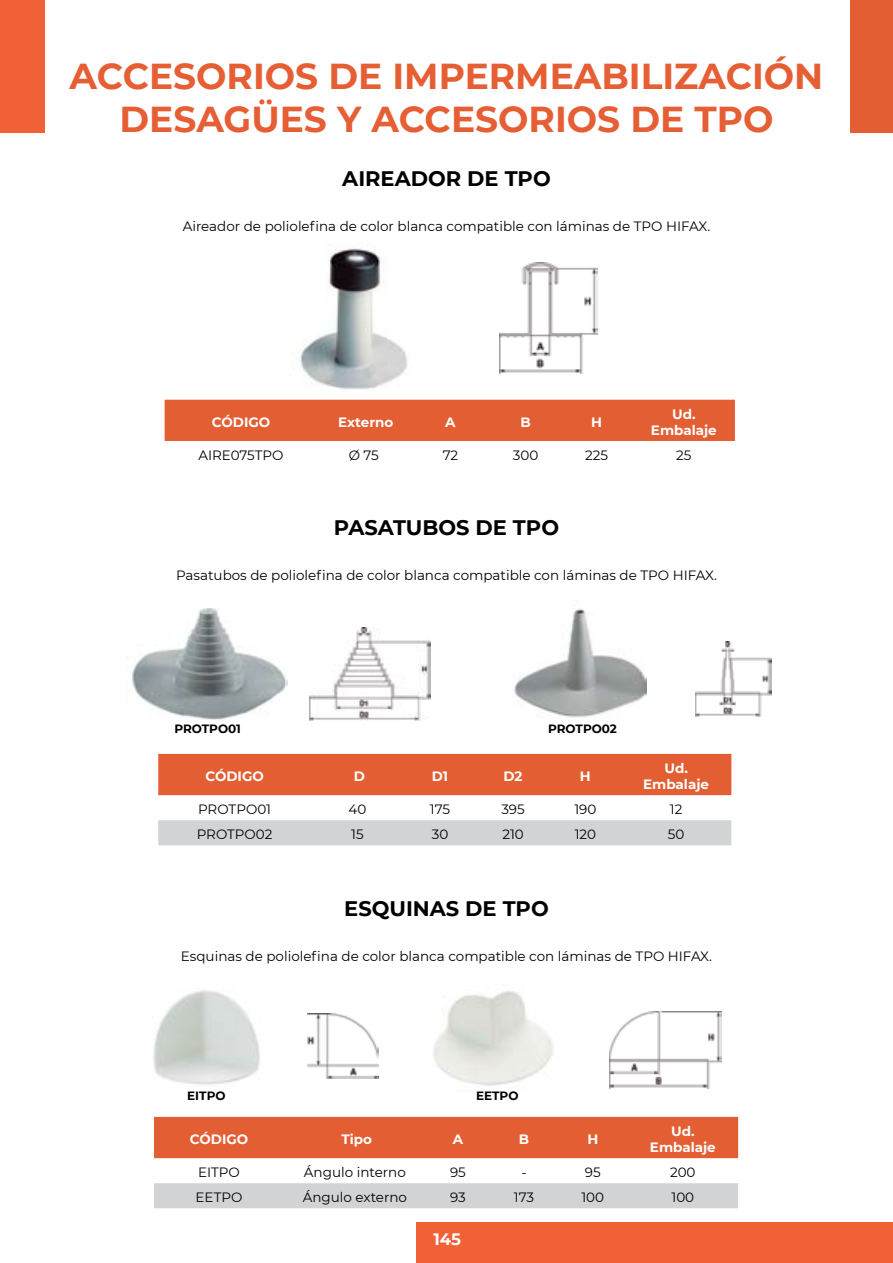
<style>
.page{position:relative;width:893px;height:1263px;background:#fff}
.page>*{position:absolute;margin:0;border:0;box-sizing:border-box;transform-origin:0 0}
.t1{font:700 36px/43.2px "Montserrat";color:#e65e34;text-align:center}
.t2{font:700 21px "Montserrat";color:#000}
.t3{font:700 16.5px "Montserrat";color:#fff}
.t4{font:13.5px "Montserrat";color:#000}
.t5{font:700 13.5px/16.2px "Montserrat";color:#fff;text-align:center}
.t6{font:700 12px "Montserrat";color:#000}
</style>
<div class="page">
<div style="left:165px;top:400px;width:570px;height:41px;background:#e35e32"></div>
<img style="left:300px;top:248px;width:107px;height:142px">
<img style="left:499px;top:262px;width:98px;height:111px">
<img style="left:127px;top:608px;width:161px;height:112px">
<img style="left:309px;top:628px;width:122px;height:92px">
<img style="left:514px;top:608px;width:133px;height:110px">
<img style="left:695px;top:642px;width:76px;height:74px">
<div style="left:158px;top:754px;width:573px;height:41px;background:#e35e32"></div>
<div style="left:158px;top:820px;width:573px;height:25px;background:#d1d3d4"></div>
<img style="left:153px;top:989px;width:107px;height:96px">
<img style="left:308px;top:1013px;width:70px;height:65px">
<img style="left:433px;top:991px;width:120px;height:95px">
<img style="left:610px;top:1011px;width:112px;height:77px">
<div style="left:154px;top:1117px;width:584px;height:41px;background:#e35e32"></div>
<div style="left:154px;top:1183px;width:584px;height:25px;background:#d1d3d4"></div>
<div style="left:851px;top:0;width:42px;height:133px;background:#e35e32"></div>
<div style="left:416px;top:1223px;width:477px;height:40px;background:#f16136"></div>
<div style="left:0;top:0;width:45px;height:133px;background:#f16136"></div>
<h1 class="t1" style="left:70px;top:53px;width:755px">ACCESORIOS DE IMPERMEABILIZACIÓN<br>DESAGÜES Y ACCESORIOS DE TPO</h1>
<h2 class="t2" style="left:342px;top:164px;width:210px">AIREADOR DE TPO</h2>
<p class="t4" style="left:183px;top:217px;width:529px">Aireador de poliolefina de color blanca compatible con láminas de TPO HIFAX.</p>
<p class="t5" style="left:212px;top:413px;width:60px">CÓDIGO</p>
<p class="t5" style="left:338px;top:413px;width:57px">Externo</p>
<p class="t5" style="left:445px;top:413px;width:12px">A</p>
<p class="t5" style="left:520px;top:413px;width:12px">B</p>
<p class="t5" style="left:591px;top:413px;width:12px">H</p>
<p class="t5" style="left:651px;top:405px;width:67px">Ud.<br>Embalaje</p>
<p class="t4" style="left:198px;top:446px;width:87px">AIRE075TPO</p>
<p class="t4" style="left:349px;top:446px;width:32px">Ø 75</p>
<p class="t4" style="left:443px;top:446px;width:17px">72</p>
<p class="t4" style="left:513px;top:446px;width:27px">300</p>
<p class="t4" style="left:585px;top:446px;width:24px">225</p>
<p class="t4" style="left:676px;top:446px;width:17px">25</p>
<h2 class="t2" style="left:334px;top:512px;width:227px">PASATUBOS DE TPO</h2>
<p class="t4" style="left:176px;top:566px;width:542px">Pasatubos de poliolefina de color blanca compatible con láminas de TPO HIFAX.</p>
<p class="t6" style="left:174px;top:720px;width:68px">PROTPO01</p>
<p class="t6" style="left:548px;top:720px;width:70px">PROTPO02</p>
<p class="t5" style="left:205px;top:767px;width:60px">CÓDIGO</p>
<p class="t5" style="left:354px;top:767px;width:13px">D</p>
<p class="t5" style="left:432px;top:767px;width:18px">D1</p>
<p class="t5" style="left:504px;top:767px;width:20px">D2</p>
<p class="t5" style="left:580px;top:767px;width:12px">H</p>
<p class="t5" style="left:643px;top:759px;width:67px">Ud.<br>Embalaje</p>
<p class="t4" style="left:198px;top:800px;width:75px">PROTPO01</p>
<p class="t4" style="left:349px;top:800px;width:19px">40</p>
<p class="t4" style="left:430px;top:800px;width:22px">175</p>
<p class="t4" style="left:501px;top:800px;width:25px">395</p>
<p class="t4" style="left:574px;top:800px;width:24px">190</p>
<p class="t4" style="left:670px;top:800px;width:14px">12</p>
<p class="t4" style="left:197px;top:825px;width:77px">PROTPO02</p>
<p class="t4" style="left:351px;top:825px;width:14px">15</p>
<p class="t4" style="left:432px;top:825px;width:18px">30</p>
<p class="t4" style="left:502px;top:825px;width:23px">210</p>
<p class="t4" style="left:575px;top:825px;width:23px">120</p>
<p class="t4" style="left:668px;top:825px;width:18px">50</p>
<h2 class="t2" style="left:344px;top:893px;width:206px">ESQUINAS DE TPO</h2>
<p class="t4" style="left:181px;top:947px;width:533px">Esquinas de poliolefina de color blanca compatible con láminas de TPO HIFAX.</p>
<p class="t6" style="left:187px;top:1087px;width:40px">EITPO</p>
<p class="t6" style="left:476px;top:1087px;width:44px">EETPO</p>
<p class="t5" style="left:190px;top:1130px;width:60px">CÓDIGO</p>
<p class="t5" style="left:342px;top:1130px;width:32px">Tipo</p>
<p class="t5" style="left:453px;top:1130px;width:12px">A</p>
<p class="t5" style="left:519px;top:1130px;width:12px">B</p>
<p class="t5" style="left:587px;top:1130px;width:12px">H</p>
<p class="t5" style="left:650px;top:1122px;width:67px">Ud.<br>Embalaje</p>
<p class="t4" style="left:198px;top:1163px;width:43px">EITPO</p>
<p class="t4" style="left:304px;top:1163px;width:103px">Ángulo interno</p>
<p class="t4" style="left:450px;top:1163px;width:17px">95</p>
<p class="t4" style="left:521px;top:1163px;width:7px">-</p>
<p class="t4" style="left:585px;top:1163px;width:17px">95</p>
<p class="t4" style="left:670px;top:1163px;width:27px">200</p>
<p class="t4" style="left:196px;top:1188px;width:48px">EETPO</p>
<p class="t4" style="left:303px;top:1188px;width:106px">Ángulo externo</p>
<p class="t4" style="left:450px;top:1188px;width:17px">93</p>
<p class="t4" style="left:514px;top:1188px;width:22px">173</p>
<p class="t4" style="left:581px;top:1188px;width:24px">100</p>
<p class="t4" style="left:671px;top:1188px;width:24px">100</p>
<p class="t3" style="left:433px;top:1227px;width:29px">145</p>
</div>
